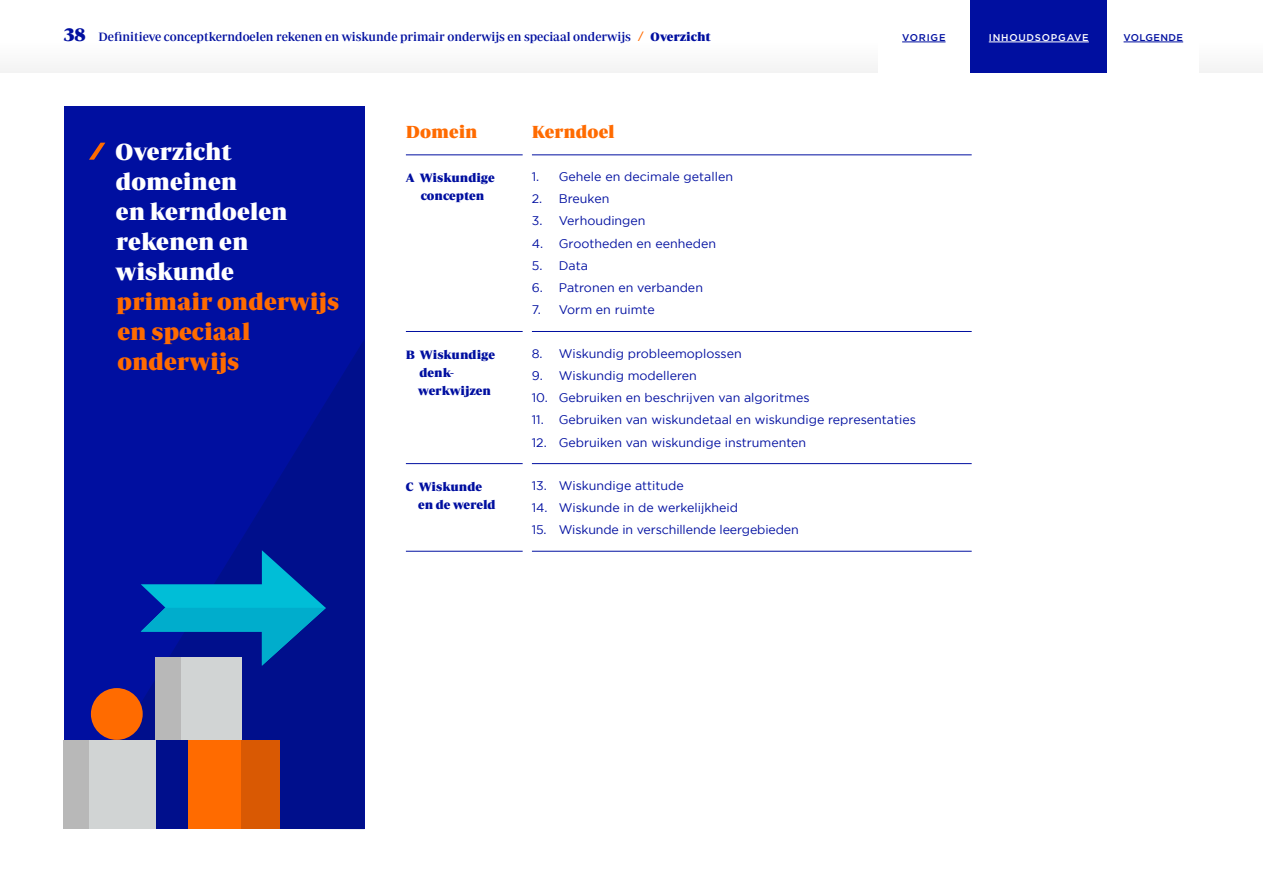
<style>
.page{position:relative;width:1263px;height:893px;background:#fff}
.page>*{position:absolute;margin:0;border:0;box-sizing:border-box;transform-origin:0 0}
.t1{font:24px/30px "Periodico Display";color:#fff}
.t2{font:24px/30px "Periodico Display";color:#ff6b00}
.t3{font:18px "Periodico Display";color:#ff6b00}
.t4{font:12.45px "Gotham";color:#000fa0}
.t5{font:500 12.45px "Periodico Display";color:#000fa0}
.t6{font:12.45px/18px "Periodico Display";color:#000fa0}
.t7{font:500 9.75px "Gotham";letter-spacing:.04em;color:#000fa0}
.t8{font:500 9.75px "Gotham";letter-spacing:.08em;color:#fff}
.s1{font-weight:400;font-size:19.5px}
.s2{font-family:"Gotham";font-weight:400;font-style:italic;font-size:13.5px;color:#ff6b00}
.s3{font-weight:400}
</style>
<div class="page">
<div style="left:970px;top:0;width:137px;height:72px;background:#000fa0"></div>
<hr style="left:989px;top:42px;width:100px;height:1px;background:#fff">
<hr style="left:1123px;top:42px;width:60px;height:1px;background:#000fa0">
<hr style="left:902px;top:42px;width:43px;height:1px;background:#000fa0">
<div style="left:64px;top:106px;width:300px;height:723px;background:#000fa0"></div>
<svg style="left:90px;top:341px;width:274px;height:488px"></svg>
<div style="left:188px;top:740px;width:92px;height:89px;background:#ff6b00"></div>
<div style="left:64px;top:740px;width:91px;height:89px;background:#d1d4d4"></div>
<div style="left:156px;top:658px;width:86px;height:82px;background:#d1d4d4"></div>
<div style="left:242px;top:740px;width:38px;height:89px;background:#d95903"></div>
<div style="left:156px;top:658px;width:25px;height:82px;background:#b8b8b8"></div>
<div style="left:64px;top:740px;width:25px;height:89px;background:#b8b8b8"></div>
<svg style="left:141px;top:550px;width:185px;height:116px"></svg>
<div style="left:91px;top:688px;width:52px;height:52px;background:#ff6b00;border-radius:50%"></div>
<svg style="left:89px;top:143px;width:16px;height:17px"></svg>
<hr style="left:406px;top:154px;width:117px;height:1px;background:#000fa0">
<hr style="left:532px;top:154px;width:440px;height:1px;background:#000fa0">
<hr style="left:406px;top:331px;width:117px;height:1px;background:#000fa0">
<hr style="left:532px;top:331px;width:440px;height:1px;background:#000fa0">
<hr style="left:406px;top:463px;width:117px;height:1px;background:#000fa0">
<hr style="left:532px;top:463px;width:440px;height:1px;background:#000fa0">
<hr style="left:406px;top:551px;width:117px;height:1px;background:#000fa0">
<hr style="left:532px;top:551px;width:440px;height:1px;background:#000fa0">
<p class="t5" style="left:64px;top:30px;width:649px"><span class="s1">38</span> Definitieve conceptkerndoelen rekenen en wiskunde primair onderwijs en speciaal onderwijs <span class="s2">I</span> <span class="s3">Overzicht</span></p>
<p class="t7" style="left:902px;top:32px;width:45px">VORIGE</p>
<p class="t8" style="left:989px;top:32px;width:102px">INHOUDSOPGAVE</p>
<p class="t7" style="left:1123px;top:32px;width:61px">VOLGENDE</p>
<h1 class="t1" style="left:116px;top:136px;width:174px">Overzicht domeinen<br>en kerndoelen rekenen en wiskunde</h1>
<h1 class="t2" style="left:116px;top:286px;width:224px">primair onderwijs en speciaal onderwijs</h1>
<h2 class="t3" style="left:406px;top:121px;width:73px">Domein</h2>
<h2 class="t3" style="left:532px;top:121px;width:84px">Kerndoel</h2>
<p class="t6" style="left:406px;top:168px;width:90px;text-align:center">A Wiskundige concepten</p>
<p class="t4" style="left:532px;top:170px;width:203px">1. Gehele en decimale getallen</p>
<p class="t4" style="left:532px;top:192px;width:79px">2. Breuken</p>
<p class="t4" style="left:532px;top:214px;width:115px">3. Verhoudingen</p>
<p class="t4" style="left:532px;top:236px;width:186px">4. Grootheden en eenheden</p>
<p class="t4" style="left:532px;top:259px;width:58px">5. Data</p>
<p class="t4" style="left:532px;top:281px;width:173px">6. Patronen en verbanden</p>
<p class="t4" style="left:532px;top:303px;width:124px">7. Vorm en ruimte</p>
<p class="t6" style="left:418px;top:345px;width:78px;text-indent:-12px">B Wiskundige denk&shy;werkwijzen</p>
<p class="t4" style="left:532px;top:346px;width:212px">8. Wiskundig probleemoplossen</p>
<p class="t4" style="left:532px;top:369px;width:167px">9. Wiskundig modelleren</p>
<p class="t4" style="left:532px;top:391px;width:279px">10. Gebruiken en beschrijven van algoritmes</p>
<p class="t4" style="left:532px;top:413px;width:386px">11. Gebruiken van wiskundetaal en wiskundige representaties</p>
<p class="t4" style="left:532px;top:435px;width:276px">12. Gebruiken van wiskundige instrumenten</p>
<p class="t6" style="left:418px;top:477px;width:79px;text-indent:-12px">C Wiskunde en de wereld</p>
<p class="t4" style="left:532px;top:478px;width:154px">13. Wiskundige attitude</p>
<p class="t4" style="left:532px;top:501px;width:208px">14. Wiskunde in de werkelijkheid</p>
<p class="t4" style="left:532px;top:523px;width:269px">15. Wiskunde in verschillende leergebieden</p>
</div>
